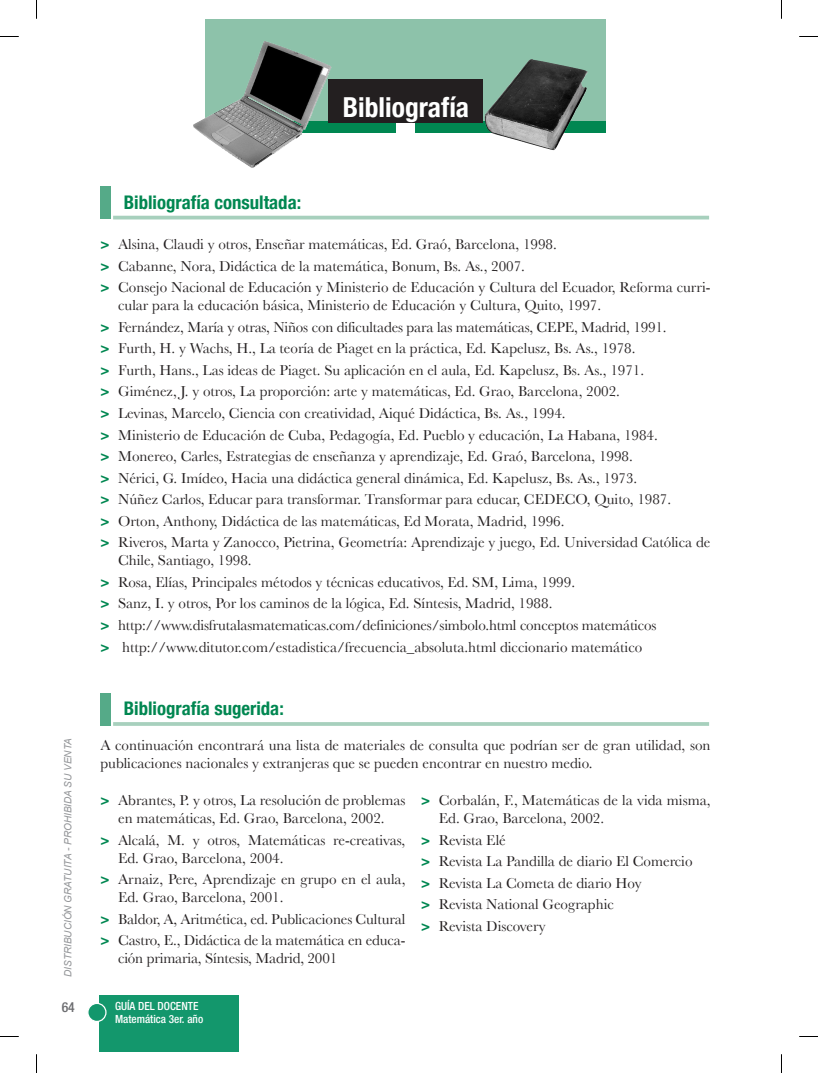
<style>
.page{position:relative;width:818px;height:1073px;background:#fff}
.page>*{position:absolute;margin:0;border:0;box-sizing:border-box;transform-origin:0 0}
.t1{font:700 condensed 27.5px "Helvetica Neue";color:#fff}
.t2{font:700 condensed 18.75px "Helvetica Neue";color:#008751}
.t3{font:15px/18px "Baskerville";color:#231f20}
.t4{font:500 condensed 13.75px "Helvetica Neue LT Std";color:#6c6d70}
.t5{font:500 condensed 11.25px "Helvetica Neue LT Std";color:#fff}
.t6{font:italic 10px "Arial";color:#939598}
.s1{font-family:"Helvetica Neue";font-weight:700;color:#008751}
</style>
<div class="page">
<svg style="left:205px;top:121px;width:190px;height:12px;background:#508c74"></svg>
<svg style="left:415px;top:121px;width:190px;height:12px;background:#398466"></svg>
<svg style="left:205px;top:19px;width:400px;height:102px;background:#769c8b"></svg>
<div style="left:328px;top:80px;width:154px;height:43px;background:#231f20"></div>
<img style="left:484px;top:59px;width:46px;height:56px">
<img style="left:237px;top:41px;width:27px;height:60px">
<div style="left:99px;top:995px;width:139px;height:56px;background:#13976c"></div>
<div style="left:88px;top:1003px;width:18px;height:18px;background:#13976c;border-radius:50%"></div>
<div style="left:87px;top:1002px;width:19px;height:19px;border:1px solid #fff;border-radius:50%"></div>
<hr style="left:113px;top:216px;width:595px;height:3px;background:#a7d0bd">
<hr style="left:113px;top:722px;width:595px;height:3px;background:#a7d0bd">
<div style="left:100px;top:186px;width:10px;height:33px;background:#5a8"></div>
<div style="left:100px;top:692px;width:10px;height:33px;background:#5a8"></div>
<svg style="left:0;top:36px;width:19px;height:1px"></svg>
<svg style="left:799px;top:36px;width:18px;height:1px"></svg>
<svg style="left:36px;top:0;width:1px;height:19px"></svg>
<svg style="left:36px;top:1054px;width:1px;height:18px"></svg>
<p class="t1" style="left:342px;top:90px;width:128px">Bibliografía</p>
<p class="t6" style="left:62px;top:976px;width:240px;rotate:-90deg">DISTRIBUCIÓN GRATUITA - PROHIBIDA SU VENTA</p>
<p class="t4" style="left:62px;top:999px;width:15px">64</p>
<p class="t2" style="left:124px;top:191px;width:179px">Bibliografía consultada:</p>
<p class="t3" style="left:100px;top:235px;width:457px"><span class="s1">&gt;</span> Alsina, Claudi y otros, Enseñar matemáticas, Ed. Graó, Barcelona, 1998.</p>
<p class="t3" style="left:100px;top:256px;width:426px"><span class="s1">&gt;</span> Cabanne, Nora, Didáctica de la matemática, Bonum, Bs. As., 2007.</p>
<p class="t3" style="left:118px;top:278px;width:593px;text-indent:-18px"><span class="s1">&gt;</span> Consejo Nacional de Educación y Ministerio de Educación y Cultura del Ecuador, Reforma curri&shy;cular para la educación básica, Ministerio de Educación y Cultura, Quito, 1997.</p>
<p class="t3" style="left:100px;top:317px;width:567px"><span class="s1">&gt;</span> Fernández, María y otras, Niños con dificultades para las matemáticas, CEPE, Madrid, 1991.</p>
<p class="t3" style="left:100px;top:339px;width:536px"><span class="s1">&gt;</span> Furth, H. y Wachs, H., La teoría de Piaget en la práctica, Ed. Kapelusz, Bs. As., 1978.</p>
<p class="t3" style="left:100px;top:361px;width:545px"><span class="s1">&gt;</span> Furth, Hans., Las ideas de Piaget. Su aplicación en el aula, Ed. Kapelusz, Bs. As., 1971.</p>
<p class="t3" style="left:100px;top:382px;width:520px"><span class="s1">&gt;</span> Giménez, J. y otros, La proporción: arte y matemáticas, Ed. Grao, Barcelona, 2002.</p>
<p class="t3" style="left:100px;top:404px;width:466px"><span class="s1">&gt;</span> Levinas, Marcelo, Ciencia con creatividad, Aiqué Didáctica, Bs. As., 1994.</p>
<p class="t3" style="left:100px;top:425px;width:558px"><span class="s1">&gt;</span> Ministerio de Educación de Cuba, Pedagogía, Ed. Pueblo y educación, La Habana, 1984.</p>
<p class="t3" style="left:100px;top:447px;width:533px"><span class="s1">&gt;</span> Monereo, Carles, Estrategias de enseñanza y aprendizaje, Ed. Graó, Barcelona, 1998.</p>
<p class="t3" style="left:100px;top:468px;width:538px"><span class="s1">&gt;</span> Nérici, G. Imídeo, Hacia una didáctica general dinámica, Ed. Kapelusz, Bs. As., 1973.</p>
<p class="t3" style="left:100px;top:490px;width:572px"><span class="s1">&gt;</span> Núñez Carlos, Educar para transformar. Transformar para educar, CEDECO, Quito, 1987.</p>
<p class="t3" style="left:100px;top:511px;width:465px"><span class="s1">&gt;</span> Orton, Anthony, Didáctica de las matemáticas, Ed Morata, Madrid, 1996.</p>
<p class="t3" style="left:118px;top:533px;width:593px;text-indent:-18px"><span class="s1">&gt;</span> Riveros, Marta y Zanocco, Pietrina, Geometría: Aprendizaje y juego, Ed. Universidad Católica de<br>Chile, Santiago, 1998.</p>
<p class="t3" style="left:100px;top:572px;width:476px"><span class="s1">&gt;</span> Rosa, Elías, Principales métodos y técnicas educativos, Ed. SM, Lima, 1999.</p>
<p class="t3" style="left:100px;top:594px;width:453px"><span class="s1">&gt;</span> Sanz, I. y otros, Por los caminos de la lógica, Ed. Síntesis, Madrid, 1988.</p>
<p class="t3" style="left:100px;top:616px;width:557px"><span class="s1">&gt;</span> http://www.disfrutalasmatematicas.com/definiciones/simbolo.html conceptos matemáticos</p>
<p class="t3" style="left:100px;top:637px;width:543px"><span class="s1">&gt;</span> http://www.ditutor.com/estadistica/frecuencia_absoluta.html diccionario matemático</p>
<p class="t2" style="left:124px;top:697px;width:161px">Bibliografía sugerida:</p>
<p class="t3" style="left:100px;top:736px;width:611px">A continuación encontrará una lista de materiales de consulta que podrían ser de gran utilidad, son publicaciones nacionales y extranjeras que se pueden encontrar en nuestro medio.</p>
<p class="t3" style="left:438px;top:790px;width:273px;text-indent:-18px"><span class="s1">&gt;</span> Corbalán, F., Matemáticas de la vida misma,<br>Ed. Grao, Barcelona, 2002.</p>
<p class="t3" style="left:421px;top:830px;width:86px"><span class="s1">&gt;</span> Revista Elé</p>
<p class="t3" style="left:421px;top:852px;width:273px"><span class="s1">&gt;</span> Revista La Pandilla de diario El Comercio</p>
<p class="t3" style="left:421px;top:873px;width:222px"><span class="s1">&gt;</span> Revista La Cometa de diario Hoy</p>
<p class="t3" style="left:421px;top:895px;width:194px"><span class="s1">&gt;</span> Revista National Geographic</p>
<p class="t3" style="left:421px;top:916px;width:126px"><span class="s1">&gt;</span> Revista Discovery</p>
<p class="t3" style="left:100px;top:790px;width:306px;text-align:center"><span class="s1">&gt;</span> Abrantes, P. y otros, La resolución de problemas en matemáticas, Ed. Grao, Barcelona, 2002.</p>
<p class="t3" style="left:118px;top:830px;width:288px;text-indent:-18px"><span class="s1">&gt;</span> Alcalá, M. y otros, Matemáticas re-creativas,<br>Ed. Grao, Barcelona, 2004.</p>
<p class="t3" style="left:118px;top:870px;width:288px;text-indent:-18px"><span class="s1">&gt;</span> Arnaiz, Pere, Aprendizaje en grupo en el aula,<br>Ed. Grao, Barcelona, 2001.</p>
<p class="t3" style="left:100px;top:909px;width:306px"><span class="s1">&gt;</span> Baldor, A, Aritmética, ed. Publicaciones Cultural</p>
<p class="t3" style="left:118px;top:931px;width:289px;text-indent:-18px"><span class="s1">&gt;</span> Castro, E., Didáctica de la matemática en educa&shy;ción primaria, Síntesis, Madrid, 2001</p>
<p class="t5" style="left:115px;top:998px;width:85px">GUÍA DEL DOCENTE</p>
<p class="t5" style="left:115px;top:1012px;width:90px">Matemática 3er. año</p>
</div>
